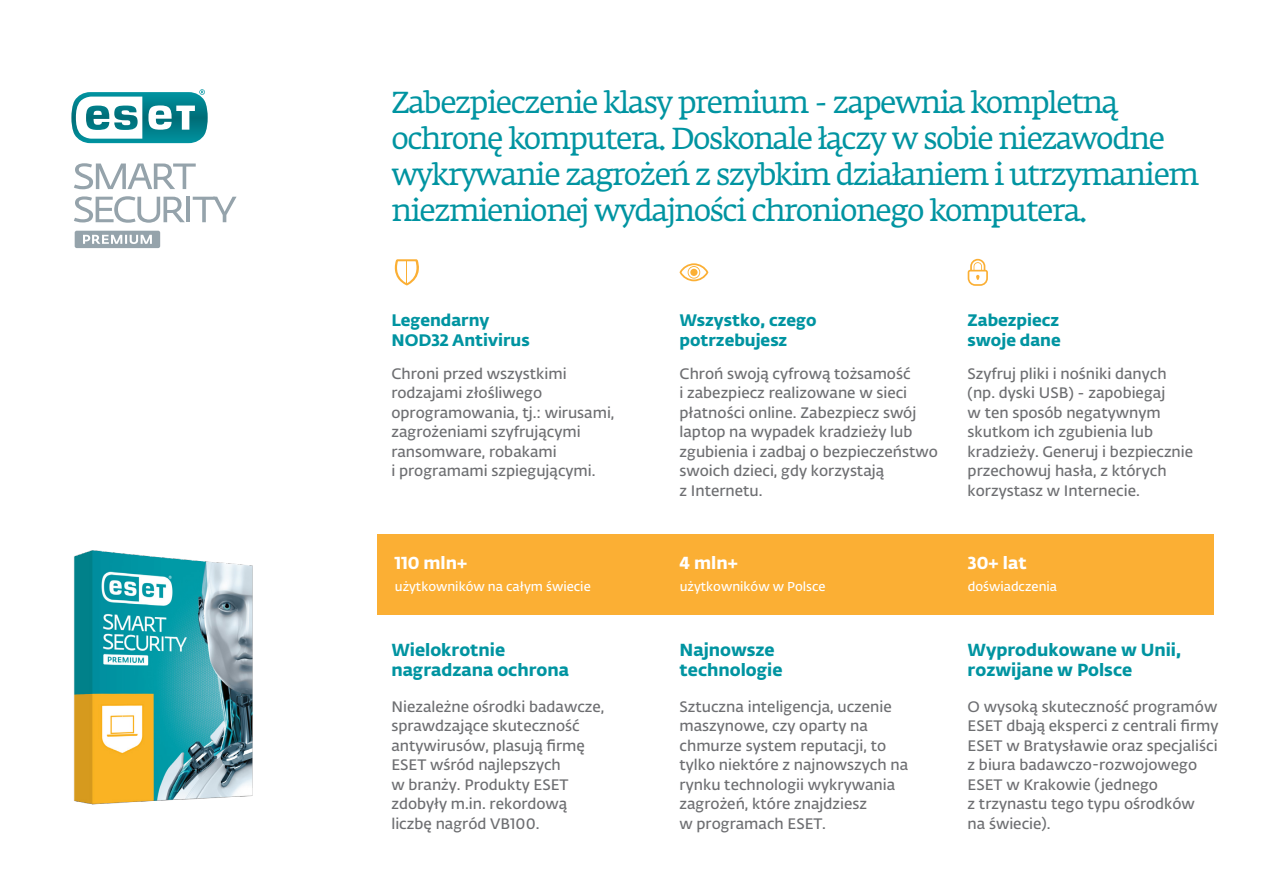
<style>
.page{position:relative;width:1263px;height:893px;background:#fff}
.page>*{position:absolute;margin:0;border:0;box-sizing:border-box;transform-origin:0 0}
.t1{font:30px/36px "Fedra Serif A Std";letter-spacing:-.045em;color:#0094a1}
.t2{font:17.25px/19.8px "Fedra Sans Alt Pro Bold LF";color:#0094a1}
.t3{font:17.25px "Fedra Sans Alt Pro Bold LF";letter-spacing:.005em;color:#fff}
.t4{font:16.5px/19.8px "Fedra Sans Alt Pro Bold LF";color:#0094a1}
.t5{font:15px/19.5px "Fedra Sans Alt Pro Demi LF";color:#6d6e71}
.t6{font:12.75px "Fedra Sans Alt Pro Demi LF";color:#fff}
</style>
<div class="page">
<div style="left:377px;top:534px;width:836px;height:80px;background:#fbaf34"></div>
<svg style="left:71px;top:89px;width:182px;height:716px"></svg>
<h1 class="t1" style="left:391px;top:87px;width:809px">Zabezpieczenie klasy premium - zapewnia kompletną ochronę komputera. Doskonale łączy w sobie niezawodne wykrywanie zagrożeń z szybkim działaniem i utrzymaniem niezmienionej wydajności chronionego komputera.</h1>
<p class="t4" style="left:391px;top:309px;width:140px">Legendarny<br>NOD32 Antivirus</p>
<p class="t5" style="left:391px;top:363px;width:225px">Chroni przed wszystkimi rodzajami złośliwego oprogramowania, tj.: wirusami, zagrożeniami szyfrującymi ransomware, robakami<br>i programami szpiegującymi.</p>
<p class="t4" style="left:679px;top:309px;width:139px">Wszystko, czego potrzebujesz</p>
<p class="t5" style="left:679px;top:363px;width:260px">Chroń swoją cyfrową tożsamość<br>i zabezpiecz realizowane w sieci płatności online. Zabezpiecz swój laptop na wypadek kradzieży lub zgubienia i zadbaj o bezpieczeństwo swoich dzieci, gdy korzystają<br>z Internetu.</p>
<p class="t4" style="left:968px;top:309px;width:95px">Zabezpiecz swoje dane</p>
<p class="t5" style="left:968px;top:363px;width:227px">Szyfruj pliki i nośniki danych (np. dyski USB) - zapobiegaj<br>w ten sposób negatywnym skutkom ich zgubienia lub kradzieży. Generuj i bezpiecznie przechowuj hasła, z których korzystasz w Internecie.</p>
<p class="t3" style="left:395px;top:549px;width:74px">110 mln+</p>
<p class="t3" style="left:680px;top:549px;width:60px">4 mln+</p>
<p class="t3" style="left:968px;top:549px;width:60px">30+ lat</p>
<p class="t6" style="left:395px;top:577px;width:197px">użytkowników na całym świecie</p>
<p class="t6" style="left:680px;top:577px;width:148px">użytkowników w Polsce</p>
<p class="t6" style="left:968px;top:577px;width:91px">doświadczenia</p>
<p class="t2" style="left:391px;top:639px;width:179px">Wielokrotnie nagradzana ochrona</p>
<p class="t2" style="left:679px;top:639px;width:105px">Najnowsze technologie</p>
<p class="t2" style="left:968px;top:639px;width:215px">Wyprodukowane w Unii, rozwijane w Polsce</p>
<p class="t5" style="left:391px;top:696px;width:215px">Niezależne ośrodki badawcze, sprawdzające skuteczność antywirusów, plasują firmę<br>ESET wśród najlepszych<br>w branży. Produkty ESET zdobyły m.in. rekordową liczbę nagród VB100.</p>
<p class="t5" style="left:679px;top:696px;width:230px">Sztuczna inteligencja, uczenie maszynowe, czy oparty na chmurze system reputacji, to tylko niektóre z najnowszych na rynku technologii wykrywania zagrożeń, które znajdziesz<br>w programach ESET.</p>
<p class="t5" style="left:968px;top:696px;width:252px">O wysoką skuteczność programów<br>ESET dbają eksperci z centrali firmy<br>ESET w Bratysławie oraz specjaliści z biura badawczo-rozwojowego<br>ESET w Krakowie (jednego<br>z trzynastu tego typu ośrodków<br>na świecie).</p>
</div>
